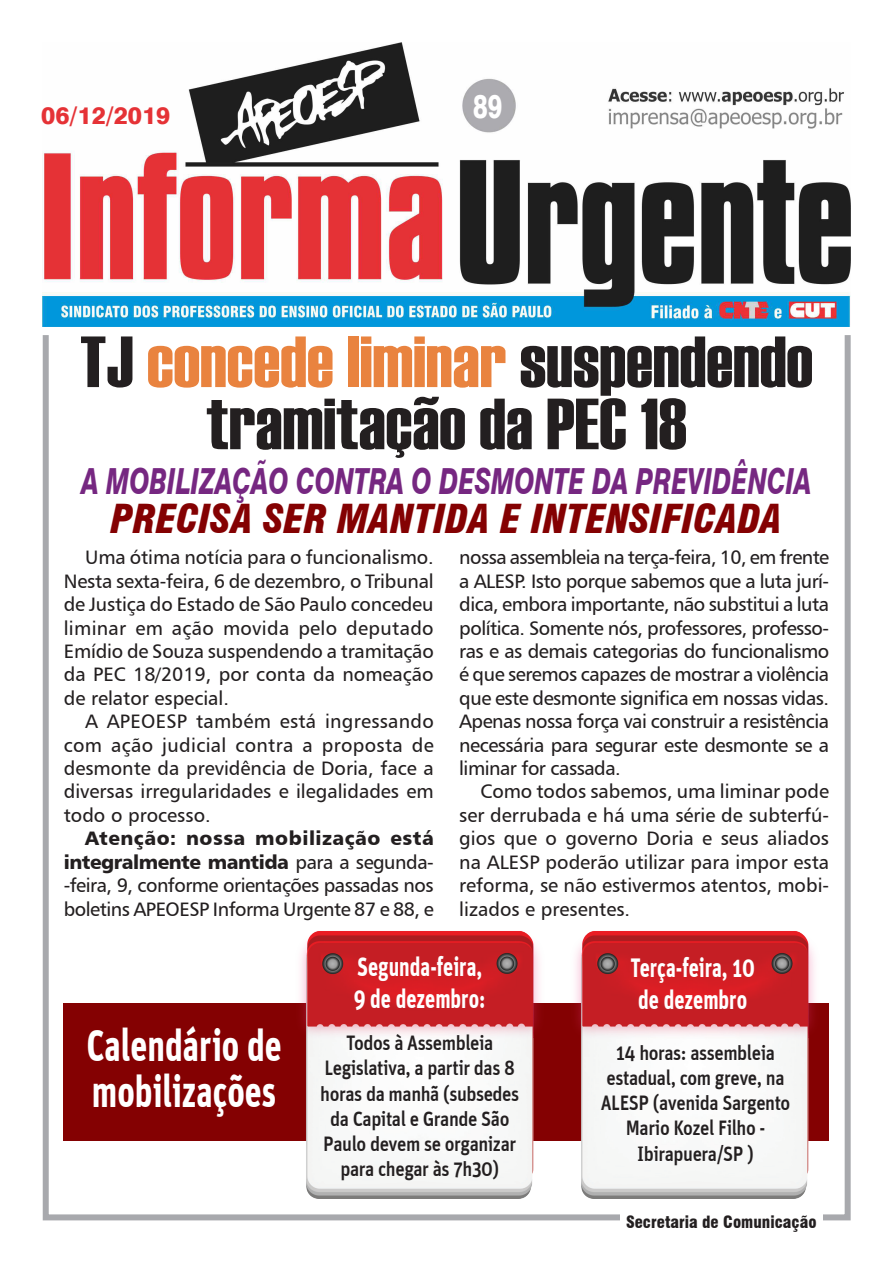
<style>
.page{position:relative;width:893px;height:1263px;background:#fff}
.page>*{position:absolute;margin:0;border:0;box-sizing:border-box;transform-origin:0 0}
.Título{font:72.3px/62.1px "Haettenschweiler";color:#231f20;text-align:center;scale:1.04 1}
.Título1{font:700 45px/46.5px "Unit";color:#fff;scale:.75 1}
.Título1-2{font:italic 900 condensed 39px "Swiss 721 BT";color:#840102}
.Título1-3{font:italic 800 36px "Swiss 721 BT";color:#762781;scale:.7 1}
.t1{font:800 33px "Swiss 721 BT";color:#fff;scale:.75 1}
.Corpo_do_texto{font:700 27px/32.4px "Unit";color:#fff;scale:.75 1}
.Corpo_do_texto-2{font:800 24px "Swiss 721 BT";color:#e53236}
.Corpo_do_texto-3{font:500 21px/25.2px "Unit";letter-spacing:-.025em;color:#231f20;text-align:center;scale:.9 1}
.Corpo_do_texto-4{font:19.5px/23.4px "Humanist 777 BT Roman B";color:#231f20;text-align:justify}
.t2{font:900 condensed 16.5px "Swiss 721 BT";color:#231f20}
.s1{color:#e9833f}
.s2{font-family:"Humanist 777 BT Black B"}
</style>
<div class="page">
<div style="left:64px;top:1003px;width:765px;height:138px;background:#840102"></div>
<div style="left:43px;top:332px;width:808px;height:888px;border:6px solid #a8a9ad"></div>
<img style="left:43px;top:42px;width:807px;height:285px">
<div style="left:620px;top:1214px;width:202px;height:18px;background:#fff"></div>
<img style="left:300px;top:931px;width:240px;height:268px">
<img style="left:575px;top:931px;width:240px;height:268px">
<p class="Corpo_do_texto-2" style="left:41px;top:101px;width:131px">06/12/2019</p>
<p class="t1" style="left:473px;top:86px;width:40px">89</p>
<p class="Título" style="left:80px;top:331px;width:706px">TJ <span class="s1">concede liminar</span> suspendendo tramitação da PEC 18</p>
<p class="Título1-3" style="left:82px;top:460px;width:1044px">A MOBILIZAÇÃO CONTRA O DESMONTE DA PREVIDÊNCIA</p>
<p class="Título1-2" style="left:111px;top:496px;width:673px">PRECISA SER MANTIDA E INTENSIFICADA</p>
<p class="Corpo_do_texto-4" style="left:64px;top:546px;width:372px;text-indent:21px">Uma ótima notícia para o funcionalismo.<br>Nesta sexta-feira, 6 de dezembro, o Tribunal de Justiça do Estado de São Paulo concedeu liminar em ação movida pelo deputado Emídio de Souza suspendendo a tramitação da PEC 18/2019, por conta da nomeação de relator especial.</p>
<p class="Corpo_do_texto-4" style="left:64px;top:709px;width:372px;text-indent:21px">A APEOESP também está ingressando com ação judicial contra a proposta de desmonte da previdência de Doria, face a diversas irregularidades e ilegalidades em todo o processo.</p>
<p class="Corpo_do_texto-4" style="left:64px;top:826px;width:371px;text-indent:21px"><span class="s2">Atenção: nossa mobilização está integralmente mantida</span> para a segunda--feira, 9, conforme orientações passadas nos boletins APEOESP Informa Urgente 87 e 88, e</p>
<p class="Corpo_do_texto-4" style="left:459px;top:546px;width:372px">nossa assembleia na terça-feira, 10, em frente a ALESP. Isto porque sabemos que a luta jurí&shy;dica, embora importante, não substitui a luta política. Somente nós, professores, professo&shy;ras e as demais categorias do funcionalismo é que seremos capazes de mostrar a violência que este desmonte significa em nossas vidas.<br>Apenas nossa força vai construir a resistência necessária para segurar este desmonte se a liminar for cassada.</p>
<p class="Corpo_do_texto-4" style="left:459px;top:780px;width:371px;text-indent:21px">Como todos sabemos, uma liminar pode ser derrubada e há uma série de subterfú&shy;gios que o governo Doria e seus aliados na ALESP poderão utilizar para impor esta reforma, se não estivermos atentos, mobi&shy;lizados e presentes.</p>
<p class="Título1" style="left:86px;top:1021px;width:262px">Calendário de mobilizações</p>
<p class="Corpo_do_texto" style="left:354px;top:950px;width:177px">Segunda-feira,<br>9 de dezembro:</p>
<p class="Corpo_do_texto-3" style="left:320px;top:1030px;width:223px">Todos à Assembleia<br>Legislativa, a partir das 8 horas da manhã (subsedes da Capital e Grande São<br>Paulo devem se organizar para chegar às 7h30)</p>
<p class="Corpo_do_texto" style="left:630px;top:950px;width:167px">Terça-feira, 10 de dezembro</p>
<p class="Corpo_do_texto-3" style="left:601px;top:1039px;width:212px">14 horas: assembleia estadual, com greve, na<br>ALESP (avenida Sargento<br>Mario Kozel Filho -<br>Ibirapuera/SP )</p>
<p class="t2" style="left:626px;top:1212px;width:192px">Secretaria de Comunicação</p>
</div>
